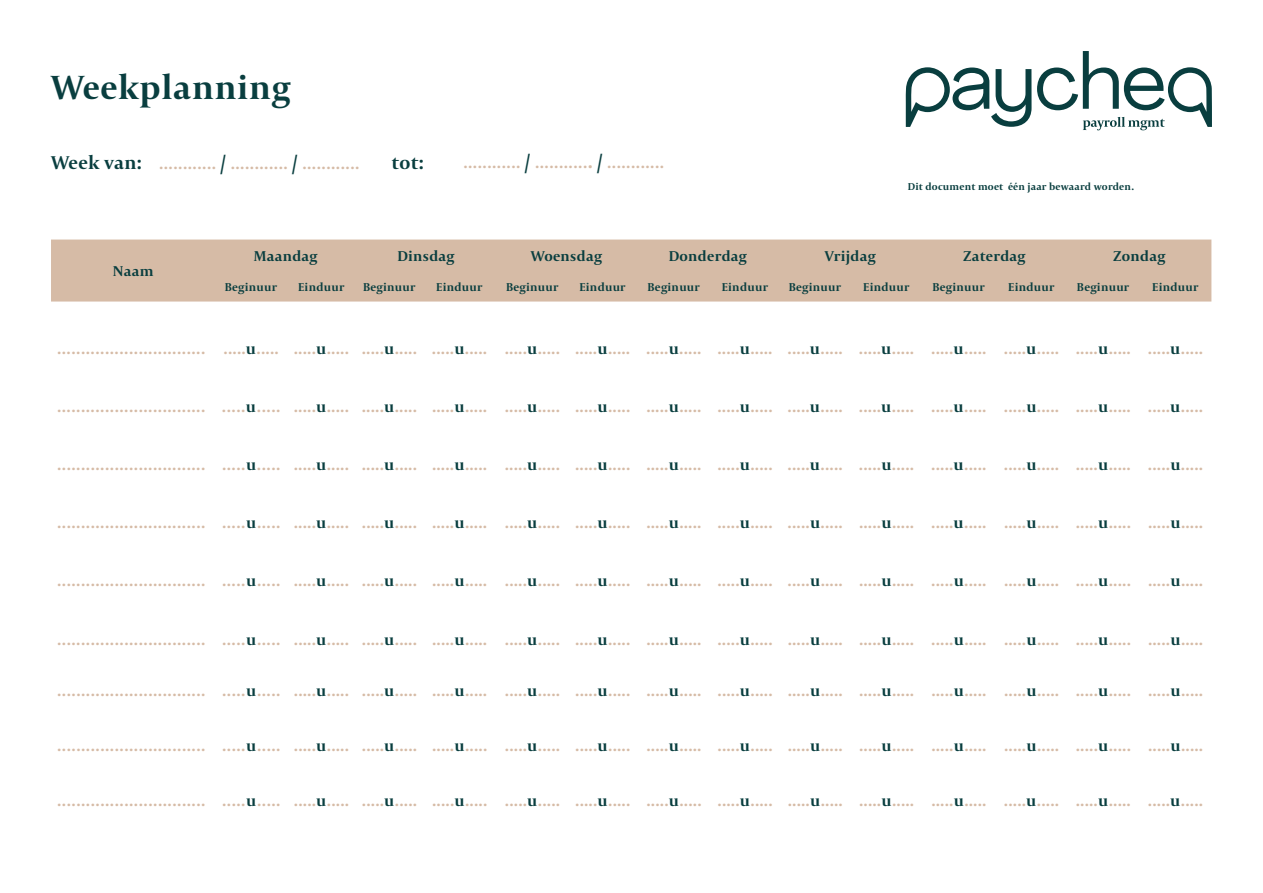
<style>
.page{position:relative;width:1263px;height:893px;background:#fff}
.page>*{position:absolute;margin:0;border:0;box-sizing:border-box;transform-origin:0 0}
.t1{font:700 35.25px "Capitolium 2";letter-spacing:.02em;color:#093e3f}
.t2{font:700 19.5px "Capitolium 2";color:#093e3f}
.t3{font:700 16.5px "Capitolium 2";color:#d6bba6}
.t4{font:700 15px "Capitolium 2";letter-spacing:.02em;color:#093e3f}
.t5{font:700 12px "Capitolium 2";letter-spacing:.02em;color:#093e3f}
.t6{font:700 10.5px "Capitolium 2";letter-spacing:.02em;color:#093e3f}
.s1{font-size:19.5px;color:#093e3f}
.s2{font-size:19.5px}
.s3{color:#093e3f}
</style>
<div class="page">
<svg style="left:906px;top:67px;width:125px;height:60px"></svg>
<svg style="left:1037px;top:51px;width:175px;height:79px"></svg>
<div style="left:51px;top:240px;width:1160px;height:62px;background:#d6bba6"></div>
<h1 class="t1" style="left:51px;top:64px;width:241px">Weekplanning</h1>
<p class="t3" style="left:51px;top:152px;width:310px"><span class="s1">Week van:</span> ............ <span class="s1">/</span> ............ <span class="s1">/</span> ............</p>
<p class="t2" style="left:392px;top:150px;width:33px">tot:</p>
<p class="t3" style="left:463px;top:151px;width:202px">............ <span class="s1">/</span> ...........<span class="s2">.</span> <span class="s1">/</span> ............</p>
<p class="t6" style="left:908px;top:179px;width:228px">Dit document moet één jaar bewaard worden.</p>
<p class="t4" style="left:113px;top:261px;width:42px">Naam</p>
<p class="t4" style="left:254px;top:246px;width:65px">Maandag</p>
<p class="t4" style="left:397px;top:246px;width:59px">Dinsdag</p>
<p class="t4" style="left:531px;top:246px;width:73px">Woensdag</p>
<p class="t4" style="left:669px;top:246px;width:80px">Donderdag</p>
<p class="t4" style="left:825px;top:246px;width:52px">Vrijdag</p>
<p class="t4" style="left:963px;top:246px;width:64px">Zaterdag</p>
<p class="t4" style="left:1113px;top:246px;width:54px">Zondag</p>
<p class="t5" style="left:225px;top:279px;width:54px">Beginuur</p>
<p class="t5" style="left:298px;top:279px;width:48px">Einduur</p>
<p class="t5" style="left:363px;top:279px;width:54px">Beginuur</p>
<p class="t5" style="left:436px;top:279px;width:48px">Einduur</p>
<p class="t5" style="left:506px;top:279px;width:54px">Beginuur</p>
<p class="t5" style="left:579px;top:279px;width:48px">Einduur</p>
<p class="t5" style="left:648px;top:279px;width:54px">Beginuur</p>
<p class="t5" style="left:722px;top:279px;width:48px">Einduur</p>
<p class="t5" style="left:789px;top:279px;width:54px">Beginuur</p>
<p class="t5" style="left:863px;top:279px;width:48px">Einduur</p>
<p class="t5" style="left:932px;top:279px;width:54px">Beginuur</p>
<p class="t5" style="left:1008px;top:279px;width:48px">Einduur</p>
<p class="t5" style="left:1077px;top:279px;width:54px">Beginuur</p>
<p class="t5" style="left:1152px;top:279px;width:48px">Einduur</p>
<p class="t3" style="left:57px;top:337px;width:1147px">............................... .....<span class="s3">u</span>..... .....<span class="s3">u</span>..... .....<span class="s3">u</span>..... .....<span class="s3">u</span>..... .....<span class="s3">u</span>..... .....<span class="s3">u</span>..... .....<span class="s3">u</span>..... .....<span class="s3">u</span>..... .....<span class="s3">u</span>..... .....<span class="s3">u</span>..... .....<span class="s3">u</span>..... .....<span class="s3">u</span>..... .....<span class="s3">u</span>..... .....<span class="s3">u</span>.....</p>
<p class="t3" style="left:57px;top:395px;width:1147px">............................... .....<span class="s3">u</span>..... .....<span class="s3">u</span>..... .....<span class="s3">u</span>..... .....<span class="s3">u</span>..... .....<span class="s3">u</span>..... .....<span class="s3">u</span>..... .....<span class="s3">u</span>..... .....<span class="s3">u</span>..... .....<span class="s3">u</span>..... .....<span class="s3">u</span>..... .....<span class="s3">u</span>..... .....<span class="s3">u</span>..... .....<span class="s3">u</span>..... .....<span class="s3">u</span>.....</p>
<p class="t3" style="left:57px;top:454px;width:1147px">............................... .....<span class="s3">u</span>..... .....<span class="s3">u</span>..... .....<span class="s3">u</span>..... .....<span class="s3">u</span>..... .....<span class="s3">u</span>..... .....<span class="s3">u</span>..... .....<span class="s3">u</span>..... .....<span class="s3">u</span>..... .....<span class="s3">u</span>..... .....<span class="s3">u</span>..... .....<span class="s3">u</span>..... .....<span class="s3">u</span>..... .....<span class="s3">u</span>..... .....<span class="s3">u</span>.....</p>
<p class="t3" style="left:57px;top:512px;width:1147px">............................... .....<span class="s3">u</span>..... .....<span class="s3">u</span>..... .....<span class="s3">u</span>..... .....<span class="s3">u</span>..... .....<span class="s3">u</span>..... .....<span class="s3">u</span>..... .....<span class="s3">u</span>..... .....<span class="s3">u</span>..... .....<span class="s3">u</span>..... .....<span class="s3">u</span>..... .....<span class="s3">u</span>..... .....<span class="s3">u</span>..... .....<span class="s3">u</span>..... .....<span class="s3">u</span>.....</p>
<p class="t3" style="left:57px;top:570px;width:1147px">............................... .....<span class="s3">u</span>..... .....<span class="s3">u</span>..... .....<span class="s3">u</span>..... .....<span class="s3">u</span>..... .....<span class="s3">u</span>..... .....<span class="s3">u</span>..... .....<span class="s3">u</span>..... .....<span class="s3">u</span>..... .....<span class="s3">u</span>..... .....<span class="s3">u</span>..... .....<span class="s3">u</span>..... .....<span class="s3">u</span>..... .....<span class="s3">u</span>..... .....<span class="s3">u</span>.....</p>
<p class="t3" style="left:57px;top:628px;width:1147px">............................... .....<span class="s3">u</span>..... .....<span class="s3">u</span>..... .....<span class="s3">u</span>..... .....<span class="s3">u</span>..... .....<span class="s3">u</span>..... .....<span class="s3">u</span>..... .....<span class="s3">u</span>..... .....<span class="s3">u</span>..... .....<span class="s3">u</span>..... .....<span class="s3">u</span>..... .....<span class="s3">u</span>..... .....<span class="s3">u</span>..... .....<span class="s3">u</span>..... .....<span class="s3">u</span>.....</p>
<p class="t3" style="left:57px;top:680px;width:1147px">............................... .....<span class="s3">u</span>..... .....<span class="s3">u</span>..... .....<span class="s3">u</span>..... .....<span class="s3">u</span>..... .....<span class="s3">u</span>..... .....<span class="s3">u</span>..... .....<span class="s3">u</span>..... .....<span class="s3">u</span>..... .....<span class="s3">u</span>..... .....<span class="s3">u</span>..... .....<span class="s3">u</span>..... .....<span class="s3">u</span>..... .....<span class="s3">u</span>..... .....<span class="s3">u</span>.....</p>
<p class="t3" style="left:57px;top:734px;width:1147px">............................... .....<span class="s3">u</span>..... .....<span class="s3">u</span>..... .....<span class="s3">u</span>..... .....<span class="s3">u</span>..... .....<span class="s3">u</span>..... .....<span class="s3">u</span>..... .....<span class="s3">u</span>..... .....<span class="s3">u</span>..... .....<span class="s3">u</span>..... .....<span class="s3">u</span>..... .....<span class="s3">u</span>..... .....<span class="s3">u</span>..... .....<span class="s3">u</span>..... .....<span class="s3">u</span>.....</p>
<p class="t3" style="left:57px;top:789px;width:1147px">............................... .....<span class="s3">u</span>..... .....<span class="s3">u</span>..... .....<span class="s3">u</span>..... .....<span class="s3">u</span>..... .....<span class="s3">u</span>..... .....<span class="s3">u</span>..... .....<span class="s3">u</span>..... .....<span class="s3">u</span>..... .....<span class="s3">u</span>..... .....<span class="s3">u</span>..... .....<span class="s3">u</span>..... .....<span class="s3">u</span>..... .....<span class="s3">u</span>..... .....<span class="s3">u</span>.....</p>
</div>
